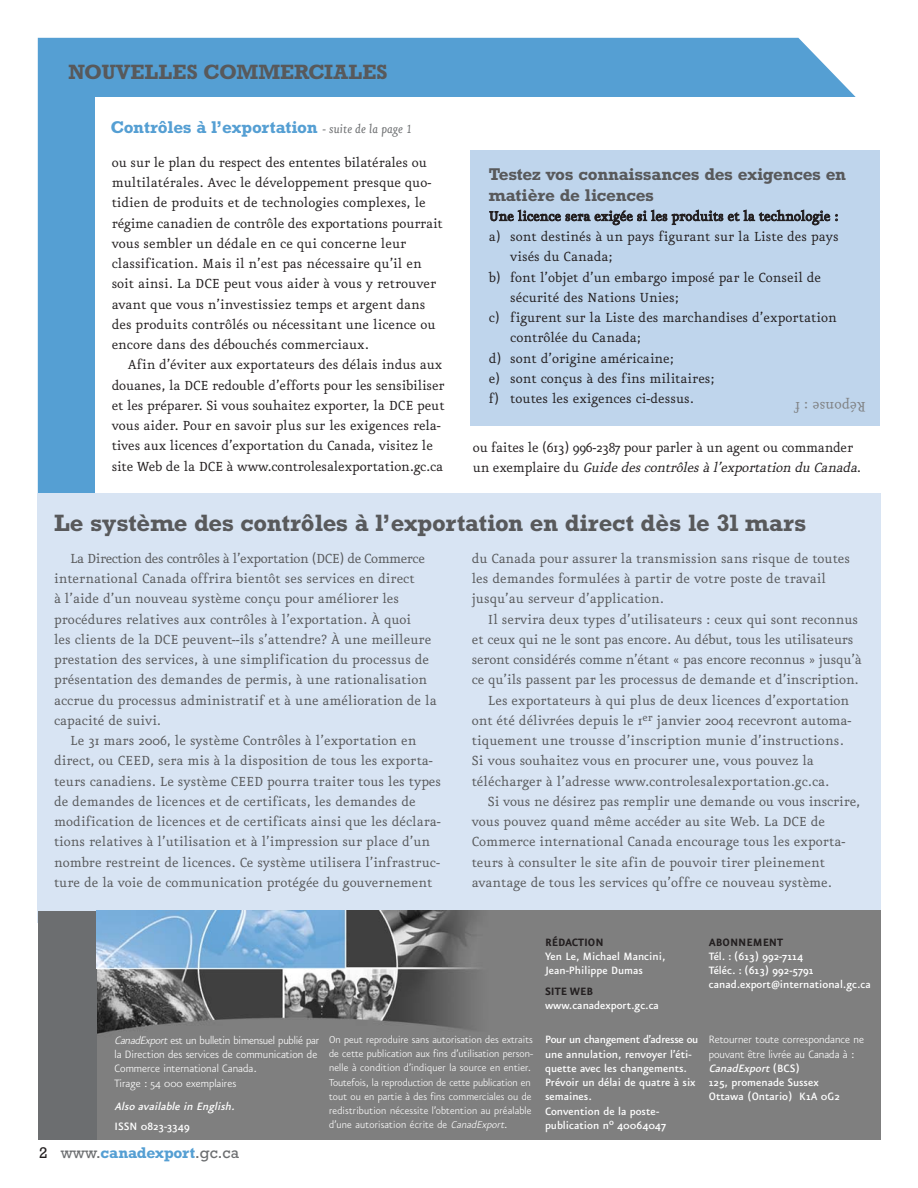
<style>
.page{position:relative;width:918px;height:1188px;background:#fff}
.page>*{position:absolute;margin:0;border:0;box-sizing:border-box;transform-origin:0 0}
.t1{font:700 24px "Rockwell";letter-spacing:-.01em;color:#58595b}
.t2{font:700 21px "Rockwell";color:#58595b}
.t3{font:700 17.25px/21px "Rockwell";letter-spacing:-.02em;color:#58595b}
.t4{font:700 17.25px "Rockwell";letter-spacing:-.01em;color:#559fd3}
.t5{font:16.5px "Eureka";color:#808284}
.t6{font:15.75px/20.2px "Eureka";color:#58595b}
.t7{font:15.75px/20.2px "Eureka";color:#231f20}
.t8{font:700 15.75px "Rockwell";letter-spacing:-.015em;color:#559fd3}
.t9{font:500 12.75px/14.2px "Eureka Sans";color:#fff}
.t10{font:300 12.75px/14.2px "Eureka Sans";color:#fff}
.t11{font:700 12.75px "Eureka Sans";color:#231f20}
.t12{font:italic 500 12.75px "Eureka Sans";color:#fff}
.t13{font:300 12px/14.2px "Eureka Sans";letter-spacing:.01em;color:#fff}
.s1{font-family:"Eureka";font-weight:400;font-style:italic;font-size:14.25px;color:#6c6e70}
.s2{font-style:italic}
.s3{font-weight:400;color:#231f20}
.s4{font-weight:400;color:#6c6e70}
.s5{font-weight:500;font-style:italic}
.s6{font-weight:500}
</style>
<div class="page">
<div style="left:38px;top:38px;width:818px;height:456px;background:#559fd3"></div>
<div style="left:96px;top:98px;width:791px;height:813px;background:#fff"></div>
<div style="left:38px;top:494px;width:843px;height:429px;background:#d8e4f3"></div>
<img style="left:97px;top:911px;width:783px;height:228px">
<div style="left:38px;top:911px;width:59px;height:228px;background:#6c6e70"></div>
<img style="left:97px;top:911px;width:248px;height:58px">
<div style="left:471px;top:150px;width:409px;height:276px;background:#bfd5ec"></div>
<h2 class="t2" style="left:69px;top:65px;width:321px">NOUVELLES COMMERCIALES</h2>
<p class="t4" style="left:111px;top:121px;width:303px">Contrôles à l’exportation <span class="s1">- suite de la page 1</span></p>
<p class="t7" style="left:112px;top:154px;width:333px">ou sur le plan du respect des ententes bilatérales ou multilatérales. Avec le développement presque quo&shy;tidien de produits et de technologies complexes, le régime canadien de contrôle des exportations pourrait vous sembler un dédale en ce qui concerne leur classification. Mais il n’est pas nécessaire qu’il en soit ainsi. La DCE peut vous aider à vous y retrouver avant que vous n’investissiez temps et argent dans des produits contrôlés ou nécessitant une licence ou encore dans des débouchés commerciaux.</p>
<p class="t7" style="left:112px;top:356px;width:334px;text-indent:16px">Afin d’éviter aux exportateurs des délais indus aux douanes, la DCE redouble d’efforts pour les sensibiliser et les préparer. Si vous souhaitez exporter, la DCE peut vous aider. Pour en savoir plus sur les exigences rela&shy;tives aux licences d’exportation du Canada, visitez le site Web de la DCE à www.controlesalexportation.gc.ca</p>
<p class="t3" style="left:489px;top:165px;width:359px">Testez vos connaissances des exigences en matière de licences</p>
<p class="t7" style="left:489px;top:208px;width:351px">Une licence sera exigée si les produits et la technologie :</p>
<p class="t7" style="left:489px;top:228px;width:352px">a) sont destinés à un pays figurant sur la Liste des pays</p>
<p class="t7" style="left:510px;top:248px;width:104px">visés du Canada;</p>
<p class="t7" style="left:489px;top:269px;width:334px">b) font l’objet d’un embargo imposé par le Conseil de</p>
<p class="t7" style="left:510px;top:289px;width:170px">sécurité des Nations Unies;</p>
<p class="t7" style="left:489px;top:309px;width:350px">c) figurent sur la Liste des marchandises d’exportation</p>
<p class="t7" style="left:510px;top:329px;width:132px">contrôlée du Canada;</p>
<p class="t7" style="left:489px;top:350px;width:187px">d) sont d’origine américaine;</p>
<p class="t7" style="left:489px;top:370px;width:228px">e) sont conçus à des fins militaires;</p>
<p class="t7" style="left:489px;top:390px;width:207px">f) toutes les exigences ci-dessus.</p>
<p class="t5" style="left:866px;top:413px;width:73px;rotate:-180deg">Réponse : f</p>
<p class="t7" style="left:473px;top:439px;width:390px">ou faites le (613) 996-2387 pour parler à un agent ou commander u n e x e m p l a i r e d u <span class="s2">Guide descontrôlesà l’exportation du Canada</span>.</p>
<h1 class="t1" style="left:54px;top:514px;width:754px">Le système des contrôles à l’exportation en direct dès le 31 mars</h1>
<p class="t6" style="left:54px;top:550px;width:384px;text-indent:16px">La Direction des contrôles à l’exportation (DCE) de Commerce international Canada offrira bientôt ses services en direct<br>à l’aide d’un nouveau système conçu pour améliorer les procédures relatives aux contrôles à l’exportation. À quoi<br>les clients de la DCE peuvent--ils s’attendre? À une meilleure prestation des services, à une simplification du processus de présentation des demandes de permis, à une rationalisation accrue du processus administratif et à une amélioration de la capacité de suivi.</p>
<p class="t6" style="left:54px;top:732px;width:389px;text-indent:16px">Le 31 mars 2006, le système Contrôles à l’exportation en direct, ou CEED, sera mis à la disposition de tous les exporta&shy;teurs canadiens. Le système CEED pourra traiter tous les types de demandes de licences et de certificats, les demandes de modification de licences et de certificats ainsi que les déclara&shy;tions relatives à l’utilisation et à l’impression sur place d’un nombre restreint de licences. Ce système utilisera l’infrastruc&shy;ture de la voie de communication protégée du gouvernement</p>
<p class="t6" style="left:472px;top:550px;width:380px">du Canada pour assurer la transmission sans risque de toutes les demandes formulées à partir de votre poste de travail jusqu’au serveur d’application.</p>
<p class="t6" style="left:488px;top:611px;width:372px">Il servira deux types d’utilisateurs : ceux qui sont reconnus</p>
<p class="t6" style="left:472px;top:631px;width:383px">et ceux qui ne le sont pas encore. Au début, tous les utilisateurs</p>
<p class="t6" style="left:472px;top:651px;width:392px">seront considérés comme n’étant « pas encore reconnus » jusqu’à</p>
<p class="t6" style="left:472px;top:671px;width:389px">ce qu’ils passent par les processus de demande et d’inscription.</p>
<p class="t6" style="left:488px;top:692px;width:363px">Les exportateurs à qui plus de deux licences d’exportation</p>
<p class="t6" style="left:472px;top:712px;width:381px">ont été délivrées depuis le 1<sup>er</sup> janvier 2004 recevront automa-</p>
<p class="t6" style="left:472px;top:732px;width:374px">tiquement une trousse d’inscription munie d’instructions.</p>
<p class="t6" style="left:472px;top:752px;width:344px">Si vous souhaitez vous en procurer une, vous pouvez la</p>
<p class="t6" style="left:472px;top:773px;width:359px">télécharger à l’adresse www.controlesalexportation.gc.ca.</p>
<p class="t6" style="left:488px;top:793px;width:374px">Si vous ne désirez pas remplir une demande ou vous inscrire,</p>
<p class="t6" style="left:472px;top:813px;width:355px">vous pouvez quand même accéder au site Web. La DCE de</p>
<p class="t6" style="left:472px;top:833px;width:375px">Commerce international Canada encourage tous les exporta-</p>
<p class="t6" style="left:472px;top:854px;width:355px">teurs à consulter le site afin de pouvoir tirer pleinement</p>
<p class="t6" style="left:472px;top:874px;width:362px">avantage de tous les services qu’offre ce nouveau système.</p>
<p class="t11" style="left:545px;top:937px;width:60px">RÉDACTION</p>
<p class="t9" style="left:545px;top:950px;width:122px">Yen Le, Michael Mancini,<br>Jean-Philippe Dumas</p>
<p class="t11" style="left:545px;top:987px;width:50px">SITE WEB</p>
<p class="t9" style="left:545px;top:1000px;width:116px">www.canadexport.gc.ca</p>
<p class="t11" style="left:709px;top:937px;width:76px">ABONNEMENT</p>
<p class="t9" style="left:709px;top:950px;width:163px">Tél. : (613) 992-7114<br>Téléc. : (613) 992-5791 canad.export@international.gc.ca</p>
<p class="t10" style="left:115px;top:1034px;width:206px"><span class="s2">CanadExport</span>est un bulletin bimensuel publié par la Direction des services de communication de Commerce international Canada.<br>Tirage : 54 000 exemplaires</p>
<p class="t12" style="left:115px;top:1102px;width:124px">Also available in English.</p>
<p class="t9" style="left:115px;top:1120px;width:77px">ISSN 0823-3349</p>
<p class="t8" style="left:39px;top:1147px;width:201px"><span class="s3">2</span> <span class="s4">www.</span>canadexport<span class="s4">.gc.ca</span></p>
<p class="t13" style="left:329px;top:1033px;width:206px">On peut reproduire sans autorisation des extraits de cette publication aux fins d’utilisation person&shy;nelle à condition d’indiquer la source en entier.<br>Toutefois, la reproduction de cette publication en tout ou en partie à des fins commerciales ou de redistribution nécessite l’obtention au préalable d’une autorisation écrite de <span class="s2">CanadExport</span>.</p>
<p class="t9" style="left:545px;top:1034px;width:155px">Pour un changement d’adresse ou une annulation, renvoyer l’éti&shy;quette avec les changements.<br>Prévoir un délai de quatre à six semaines.<br>Convention de la poste&shy;publication n<sup>o</sup> 40064047</p>
<p class="t10" style="left:709px;top:1034px;width:157px">Retourner toute correspondance ne pouvant être livrée au Canada à :<br><span class="s5">CanadExport</span> <span class="s6">( B C S )<br>125, promenade Sussex<br>Ottawa (Ontario) K1A 0G2</span></p>
</div>
